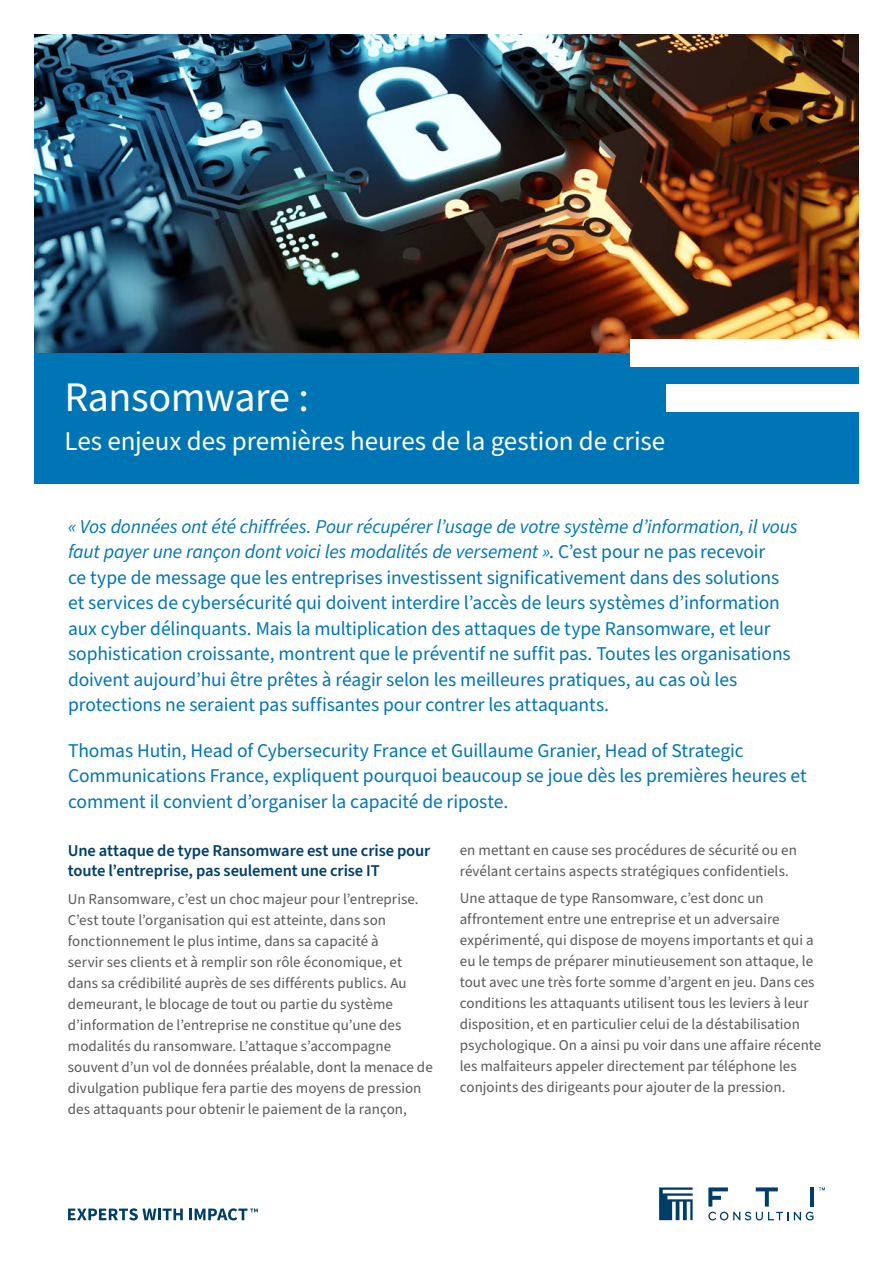
<style>
.page{position:relative;width:893px;height:1263px;background:#fff}
.page>*{position:absolute;margin:0;border:0;box-sizing:border-box;transform-origin:0 0}
.Headline{font:42px "Source Sans Pro";letter-spacing:-.015em;color:#fff}
.Headline-2{font:27px "Source Sans Pro";letter-spacing:-.005em;color:#fff}
.Intro{font:19.5px/25.5px "Source Sans Pro";letter-spacing:-.005em;color:#0075b6}
.Subhead{font:600 16.5px/19.8px "Source Sans Pro";letter-spacing:-.01em;color:#003e69}
.Body_Copy{font:15px/21px "Source Sans Pro";color:#57585a}
.s1{font-style:italic}
</style>
<div class="page">
<svg style="left:68px;top:1208px;width:115px;height:12px"></svg>
<svg style="left:189px;top:1208px;width:69px;height:12px"></svg>
<svg style="left:659px;top:1187px;width:34px;height:33px"></svg>
<svg style="left:708px;top:1212px;width:105px;height:8px"></svg>
<svg style="left:819px;top:1187px;width:6px;height:3px"></svg>
<svg style="left:756px;top:1187px;width:22px;height:19px"></svg>
<hr style="left:810px;top:1187px;width:4px;height:19px;background:#003e69">
<svg style="left:708px;top:1187px;width:20px;height:19px"></svg>
<img style="left:34px;top:34px;width:825px;height:319px">
<div style="left:34px;top:353px;width:825px;height:130px;background:#0075b6"></div>
<div style="left:630px;top:339px;width:229px;height:28px;background:#fff"></div>
<div style="left:666px;top:385px;width:193px;height:27px;background:#fff"></div>
<p class="Headline" style="left:65px;top:369px;width:246px">Ransomware :</p>
<p class="Headline-2" style="left:65px;top:423px;width:602px">Les enjeux des premières heures de la gestion de crise</p>
<p class="Intro" style="left:68px;top:514px;width:731px"><span class="s1">« Vos données ont été chiffrées. Pour récupérer l’usage de votre système d’information, il vous faut payer une rançon dont voici les modalités de versement »</span>. C’est pour ne pas recevoir<br>ce type de message que les entreprises investissent significativement dans des solutions et services de cybersécurité qui doivent interdire l’accès de leurs systèmes d’information aux cyber délinquants. Mais la multiplication des attaques de type Ransomware, et leur sophistication croissante, montrent que le préventif ne suffit pas. Toutes les organisations doivent aujourd’hui être prêtes à réagir selon les meilleures pratiques, au cas où les protections ne seraient pas suffisantes pour contrer les attaquants.</p>
<p class="Intro" style="left:68px;top:738px;width:740px">Thomas Hutin, Head of Cybersecurity France et Guillaume Granier, Head of Strategic<br>Communications France, expliquent pourquoi beaucoup se joue dès les premières heures et comment il convient d’organiser la capacité de riposte.</p>
<p class="Subhead" style="left:68px;top:841px;width:364px">Une attaque de type Ransomware est une crise pour toute l’entreprise, pas seulement une crise IT</p>
<p class="Body_Copy" style="left:68px;top:889px;width:366px">Un Ransomware, c’est un choc majeur pour l’entreprise.<br>C’est toute l’organisation qui est atteinte, dans son fonctionnement le plus intime, dans sa capacité à<br>servir ses clients et à remplir son rôle économique, et dans sa crédibilité auprès de ses différents publics. Au demeurant, le blocage de tout ou partie du système d’information de l’entreprise ne constitue qu’une des modalités du ransomware. L’attaque s’accompagne souvent d’un vol de données préalable, dont la menace de divulgation publique fera partie des moyens de pression des attaquants pour obtenir le paiement de la rançon,</p>
<p class="Body_Copy" style="left:460px;top:839px;width:339px">en mettant en cause ses procédures de sécurité ou en révélant certains aspects stratégiques confidentiels.</p>
<p class="Body_Copy" style="left:460px;top:888px;width:363px">Une attaque de type Ransomware, c’est donc un affrontement entre une entreprise et un adversaire expérimenté, qui dispose de moyens importants et qui a eu le temps de préparer minutieusement son attaque, le tout avec une très forte somme d’argent en jeu. Dans ces conditions les attaquants utilisent tous les leviers à leur disposition, et en particulier celui de la déstabilisation psychologique. On a ainsi pu voir dans une affaire récente les malfaiteurs appeler directement par téléphone les conjoints des dirigeants pour ajouter de la pression.</p>
</div>
